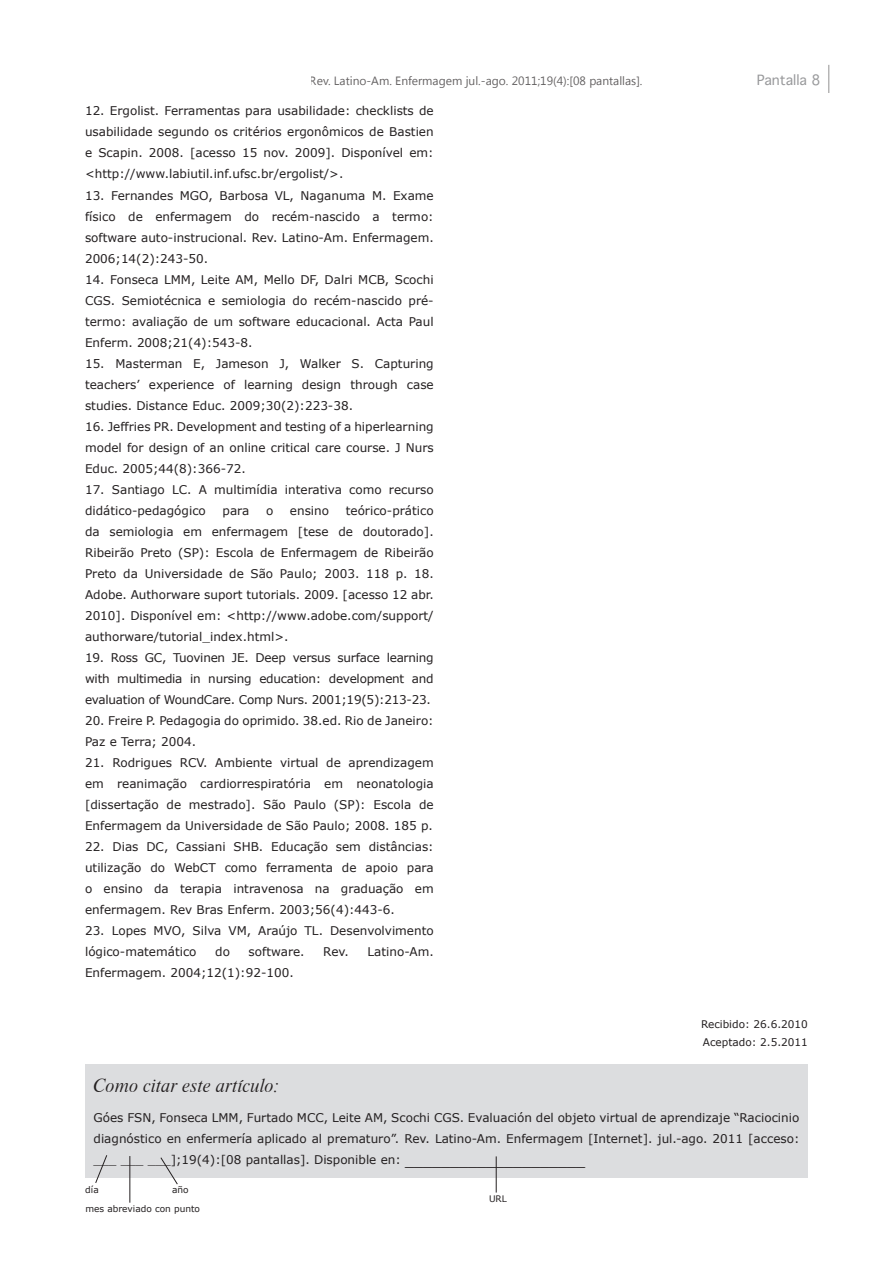
<style>
.page{position:relative;width:893px;height:1263px;background:#fff}
.page>*{position:absolute;margin:0;border:0;box-sizing:border-box;transform-origin:0 0}
.t1{font:18px "Dutch 801 BT Italic Headline";letter-spacing:.02em;color:#231f20}
.t2{font:13.5px "Geneva";color:#6c6d70}
._18__Referências{font:12px/21px "Verdana";color:#231f20;text-align:justify}
.t3{font:12px "Segoe UI";color:#231f20}
._21__Recebido_Aceito{font:10.5px "Verdana";color:#231f20}
._18__Referências-2{font:9px "Verdana";color:#231f20}
.s1{font-family:"Times New Roman";font-size:18px}
</style>
<div class="page">
<svg style="left:828px;top:65px;width:1px;height:28px"></svg>
<div style="left:85px;top:1064px;width:723px;height:114px;background:#dcdddf"></div>
<svg style="left:95px;top:1155px;width:12px;height:28px"></svg>
<hr style="left:130px;top:1156px;width:1px;height:47px;background:#231f20">
<svg style="left:160px;top:1157px;width:18px;height:28px"></svg>
<hr style="left:496px;top:1156px;width:1px;height:36px;background:#231f20">
<p class="t3" style="left:310px;top:72px;width:334px">Rev. Latino-Am. Enfermagem jul.-ago. 2011;19(4):[08 pantallas].</p>
<p class="_18__Referências" style="left:85px;top:100px;width:350px">12. Ergolist. Ferramentas para usabilidade: checklists de usabilidade segundo os critérios ergonômicos de Bastien e Scapin. 2008. [acesso 15 nov. 2009]. Disponível em: &lt;http://www.labiutil.inf.ufsc.br/ergolist/&gt;.</p>
<p class="_18__Referências" style="left:85px;top:184px;width:350px">13. Fernandes MGO, Barbosa VL, Naganuma M. Exame físico de enfermagem do recém-nascido a termo: software auto-instrucional. Rev. Latino-Am. Enfermagem.<br>2006;14(2):243-50.</p>
<p class="_18__Referências" style="left:85px;top:268px;width:350px">14. Fonseca LMM, Leite AM, Mello DF, Dalri MCB, Scochi CGS. Semiotécnica e semiologia do recém-nascido pré&shy;termo: avaliação de um software educacional. Acta Paul Enferm. 2008;21(4):543-8.</p>
<p class="_18__Referências" style="left:85px;top:352px;width:350px">15. Masterman E, Jameson J, Walker S. Capturing teachers’ experience of learning design through case studies. Distance Educ. 2009;30(2):223-38.</p>
<p class="_18__Referências" style="left:85px;top:415px;width:350px">16. Jeffries PR. Development and testing of a hiperlearning model for design of an online critical care course. J Nurs Educ. 2005;44(8):366-72.</p>
<p class="_18__Referências" style="left:85px;top:478px;width:350px">17. Santiago LC. A multimídia interativa como recurso didático-pedagógico</p>
<p class="_18__Referências" style="left:85px;top:499px;width:350px;text-indent:261px">teórico-prático da semiologia em enfermagem [tese de doutorado].<br>Ribeirão Preto (SP): Escola de Enfermagem de Ribeirão Preto da Universidade de São Paulo; 2003. 118 p. 18.<br>Adobe. Authorware suport tutorials. 2009. [acesso 12 abr.<br>2010]. Disponível em: &lt;http://www.adobe.com/support/ authorware/tutorial_index.html&gt;.</p>
<p class="_18__Referências" style="left:85px;top:646px;width:350px">19. Ross GC, Tuovinen JE. Deep versus surface learning with multimedia in nursing education: development and evaluation of WoundCare. Comp Nurs. 2001;19(5):213-23.</p>
<p class="_18__Referências" style="left:85px;top:709px;width:350px">20. Freire P. Pedagogia do oprimido. 38.ed. Rio de Janeiro:<br>Paz e Terra; 2004.</p>
<p class="_18__Referências" style="left:85px;top:751px;width:350px">21. Rodrigues RCV. Ambiente virtual de aprendizagem em reanimação cardiorrespiratória em neonatologia [dissertação de mestrado]. São Paulo (SP): Escola de Enfermagem da Universidade de São Paulo; 2008. 185 p.</p>
<p class="_18__Referências" style="left:85px;top:835px;width:350px">22. Dias DC, Cassiani SHB. Educação sem distâncias: utilização do WebCT como ferramenta de apoio para o ensino da terapia intravenosa na graduação em enfermagem. Rev Bras Enferm. 2003;56(4):443-6.</p>
<p class="_18__Referências" style="left:85px;top:919px;width:350px">23. Lopes MVO, Silva VM, Araújo TL. Desenvolvimento lógico-matemático</p>
<p class="_18__Referências" style="left:223px;top:499px;width:28px">para</p>
<p class="_18__Referências" style="left:266px;top:499px;width:9px">o</p>
<p class="_18__Referências" style="left:290px;top:499px;width:41px">ensino</p>
<p class="_18__Referências" style="left:215px;top:940px;width:16px">do</p>
<p class="_18__Referências" style="left:249px;top:940px;width:58px">software.</p>
<p class="_18__Referências" style="left:323px;top:940px;width:27px">Rev.</p>
<p class="_18__Referências" style="left:368px;top:940px;width:68px">Latino-Am.</p>
<p class="_18__Referências" style="left:85px;top:961px;width:210px">Enfermagem. 2004;12(1):92-100.</p>
<p class="t2" style="left:756px;top:72px;width:65px">Pantalla 8</p>
<p class="_21__Recebido_Aceito" style="left:701px;top:1018px;width:108px">Recibido: 26.6.2010</p>
<p class="_21__Recebido_Aceito" style="left:703px;top:1036px;width:106px">Aceptado: 2.5.2011</p>
<p class="t1" style="left:94px;top:1075px;width:187px">Como citar este artículo:</p>
<p class="_18__Referências" style="left:94px;top:1106px;width:707px">Góes FSN, Fonseca LMM, Furtado MCC, Leite AM, Scochi CGS. Evaluación del objeto virtual de aprendizaje “Raciocinio diagnóstico en enfermería aplicado al prematuro”. Rev. Latino-Am. Enfermagem [Internet]. jul.-ago. 2011 [acceso: ___ ___ ___];19(4):[08 pantallas]. Disponible en: <span class="s1">____________________</span></p>
<p class="_18__Referências-2" style="left:172px;top:1183px;width:18px">año</p>
<p class="_18__Referências-2" style="left:85px;top:1184px;width:15px">día</p>
<p class="_18__Referências-2" style="left:85px;top:1203px;width:116px">mes abreviado con punto</p>
<p class="_18__Referências-2" style="left:489px;top:1193px;width:19px">URL</p>
</div>
